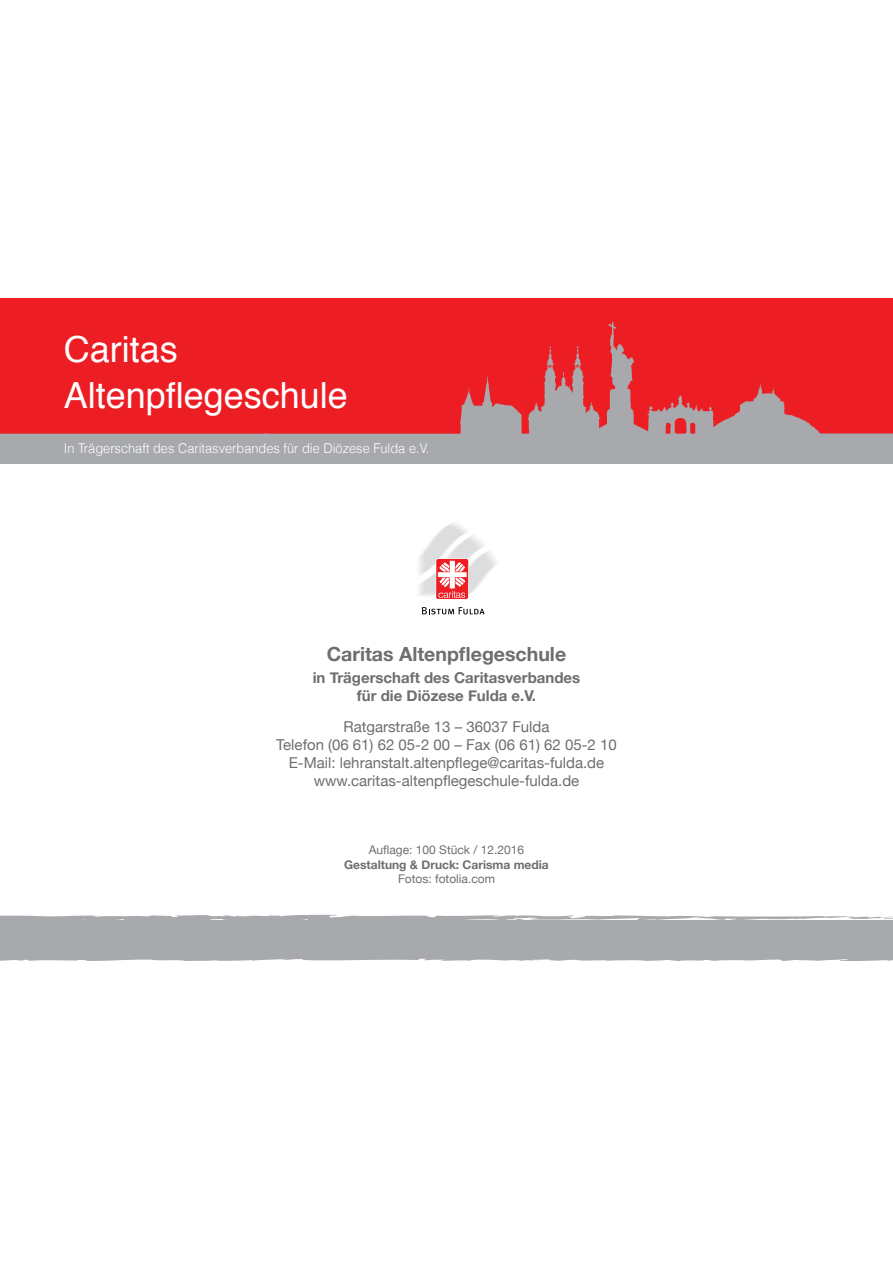
<style>
.page{position:relative;width:893px;height:1263px;background:#fff}
.page>*{position:absolute;margin:0;border:0;box-sizing:border-box;transform-origin:0 0}
.t1{font:36px/46.2px "Helvetica";color:#fff}
.t2{font:700 19.5px "Helvetica Neue";color:#6d6e71}
.t3{font:15px/18px "Helvetica Neue";color:#6d6e71;text-align:center}
.t4{font:700 15px/18px "Helvetica Neue";color:#6d6e71;text-align:center}
.t5{font:300 13.5px "Helvetica";color:#fff;scale:.95 1}
.t6{font:12px "Helvetica Neue";color:#6d6e71}
.t7{font:700 12px "Helvetica Neue";color:#6d6e71}
</style>
<div class="page">
<svg style="left:0;top:914px;width:893px;height:47px;background:#adafb1"></svg>
<img style="left:419px;top:522px;width:78px;height:74px">
<svg style="left:435px;top:558px;width:35px;height:42px"></svg>
<svg style="left:422px;top:607px;width:63px;height:7px"></svg>
<div style="left:0;top:298px;width:893px;height:135px;background:#ed1d24"></div>
<img style="left:268px;top:322px;width:538px;height:141px">
<div style="left:0;top:433px;width:268px;height:30px;background:#a7a9ac"></div>
<img style="left:806px;top:421px;width:87px;height:42px">
<h1 class="t1" style="left:64px;top:327px;width:286px">Caritas<br>Altenpflegeschule</h1>
<p class="t5" style="left:64px;top:438px;width:386px">In Trägerschaft des Caritasverbandes für die Diözese Fulda e.V.</p>
<h2 class="t2" style="left:327px;top:636px;width:241px">Caritas Altenpflegeschule</h2>
<p class="t4" style="left:313px;top:668px;width:269px">in Trägerschaft des Caritasverbandes für die Diözese Fulda e.V.</p>
<p class="t3" style="left:276px;top:717px;width:342px">Ratgarstraße 13 – 36037 Fulda<br>Telefon (06 61) 62 05-2 00 – Fax (06 61) 62 05-2 10<br>E-Mail: lehranstalt.altenpflege@caritas-fulda.de www.caritas-altenpflegeschule-fulda.de</p>
<p class="t6" style="left:369px;top:840px;width:157px">Auflage: 100 Stück / 12.2016</p>
<p class="t7" style="left:344px;top:854px;width:206px">Gestaltung &amp; Druck: Carisma media</p>
<p class="t6" style="left:398px;top:869px;width:98px">Fotos: fotolia.com</p>
</div>
